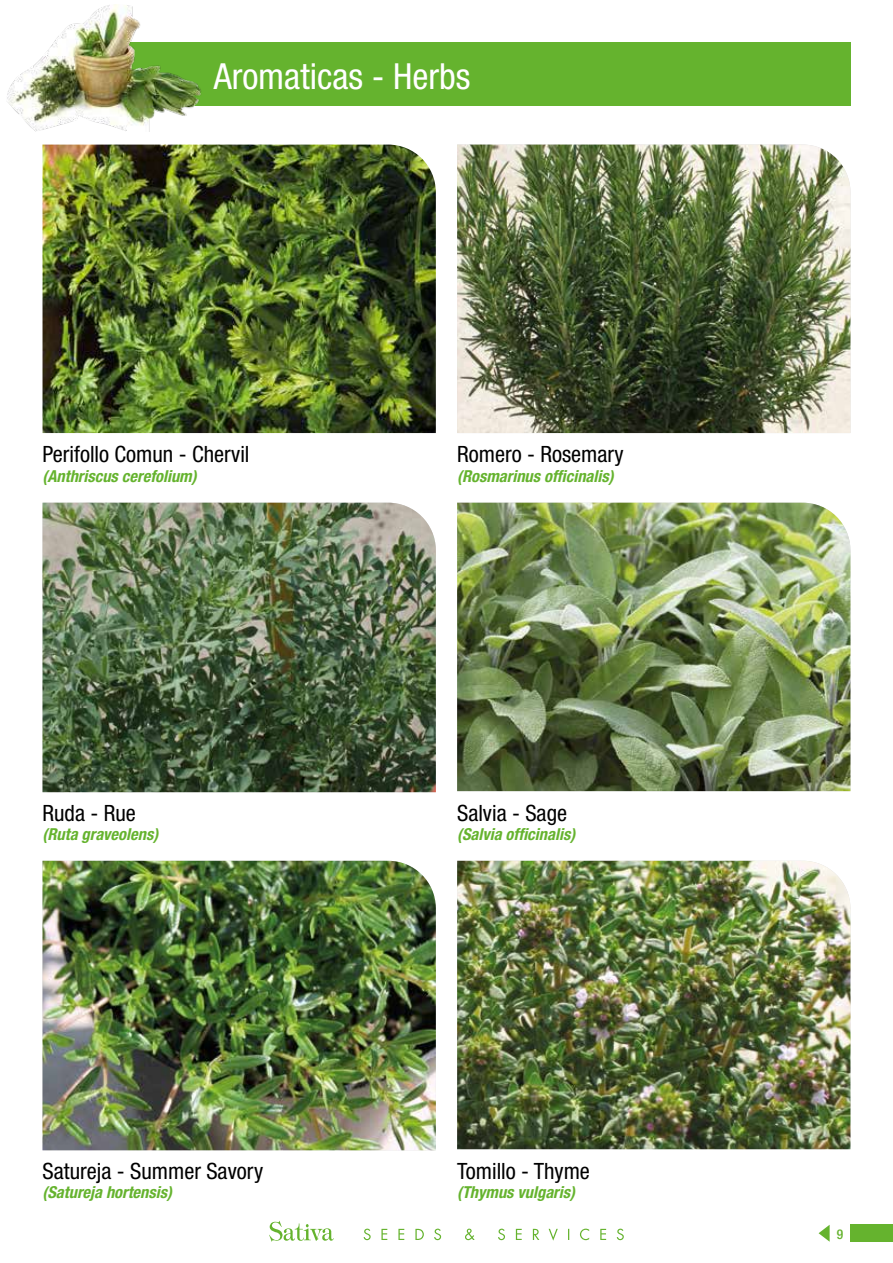
<style>
.page{position:relative;width:893px;height:1263px;background:#fff}
.page>*{position:absolute;margin:0;border:0;box-sizing:border-box;transform-origin:0 0}
.t1{font:condensed 36px "Helvetica Neue";color:#fff}
.t2{font:condensed 22.5px "Helvetica Neue";color:#000}
.t3{font:italic 700 condensed 16.5px "Helvetica Neue";color:#65b32e}
.t4{font:500 condensed 13.5px "Helvetica Neue";color:#65b32e}
</style>
<div class="page">
<svg style="left:819px;top:1225px;width:11px;height:17px"></svg>
<div style="left:850px;top:1225px;width:43px;height:17px;background:#65b32e"></div>
<svg style="left:364px;top:1228px;width:260px;height:13px"></svg>
<svg style="left:269px;top:1220px;width:65px;height:22px"></svg>
<img style="left:457px;top:145px;width:393px;height:288px">
<img style="left:457px;top:861px;width:393px;height:288px">
<img style="left:457px;top:503px;width:393px;height:288px">
<img style="left:43px;top:503px;width:393px;height:289px">
<img style="left:43px;top:861px;width:393px;height:289px">
<div style="left:73px;top:43px;width:777px;height:63px;background:#65b32e"></div>
<img style="left:7px;top:4px;width:202px;height:127px">
<img style="left:43px;top:145px;width:393px;height:288px">
<h1 class="t1" style="left:214px;top:55px;width:258px">Aromaticas - Herbs</h1>
<h2 class="t2" style="left:43px;top:441px;width:208px">Perifollo Comun - Chervil</h2>
<p class="t3" style="left:43px;top:466px;width:156px">(Anthriscus cerefolium)</p>
<h2 class="t2" style="left:457px;top:441px;width:168px">Romero - Rosemary</h2>
<p class="t3" style="left:457px;top:466px;width:158px">(Rosmarinus officinalis)</p>
<h2 class="t2" style="left:43px;top:800px;width:95px">Ruda - Rue</h2>
<p class="t3" style="left:43px;top:824px;width:117px">(Ruta graveolens)</p>
<h2 class="t2" style="left:457px;top:800px;width:112px">Salvia - Sage</h2>
<p class="t3" style="left:457px;top:824px;width:120px">(Salvia officinalis)</p>
<h2 class="t2" style="left:43px;top:1158px;width:222px">Satureja - Summer Savory</h2>
<p class="t3" style="left:43px;top:1182px;width:131px">(Satureja hortensis)</p>
<h2 class="t2" style="left:457px;top:1158px;width:134px">Tomillo - Thyme</h2>
<p class="t3" style="left:457px;top:1182px;width:119px">(Thymus vulgaris)</p>
<p class="t4" style="left:837px;top:1226px;width:8px">9</p>
</div>
